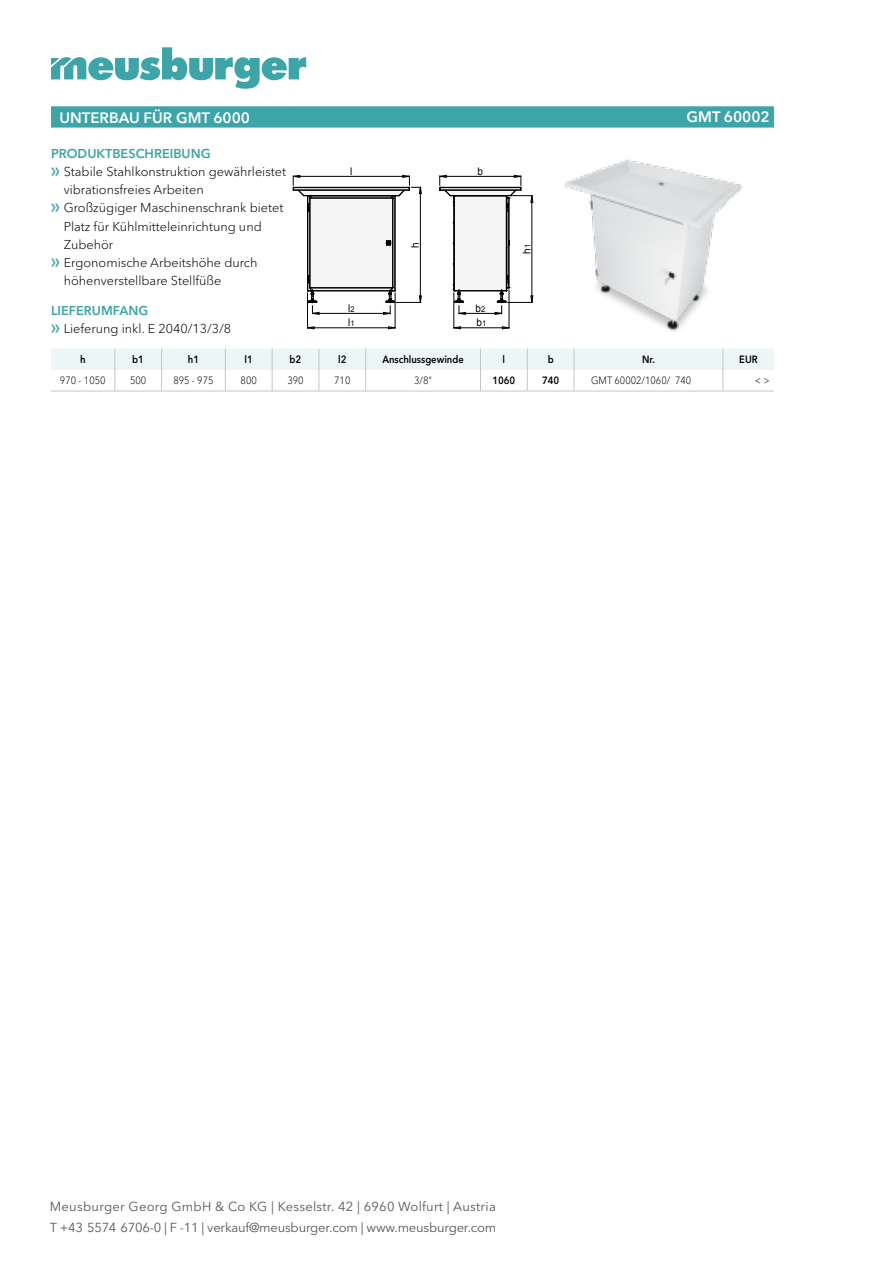
<style>
.page{position:relative;width:893px;height:1263px;background:#fff}
.page>*{position:absolute;margin:0;border:0;box-sizing:border-box;transform-origin:0 0}
.t1{font:600 15px "Avenir Next W1 G";color:#fff}
.t2{font:12.9px/20.7px "Avenir Next W1 G";letter-spacing:-.005em;color:#585857}
.t3{font:300 12.75px/18px "Avenir Next W1 G";color:#000}
.t4{font:600 12.75px "Avenir Next W1 G";color:#3da4a8}
.t5{font:300 10.5px "Avenir Next W1 G";color:#000;scale:.9 1}
.t6{font:600 10.5px "Avenir Next W1 G";color:#000;scale:.9 1}
.t7{font:10.5px/14.4px "Arial";color:#000;scale:.95 1}
.s1{font-family:"Meusburger Sonderzeichen";font-weight:400;color:#3da4a8}
.s2{font-weight:600;color:#3da4a8}
.s3{font-size:7.8px}
</style>
<div class="page">
<svg style="left:51px;top:47px;width:255px;height:42px"></svg>
<svg style="left:51px;top:106px;width:723px;height:22px;background:#43a7aa"></svg>
<div style="left:307px;top:196px;width:88px;height:95px;background:#f5f5f5"></div>
<hr style="left:311px;top:290px;width:81px;height:1px;background:#000">
<hr style="left:394px;top:196px;width:1px;height:95px;background:#000">
<svg style="left:386px;top:240px;width:5px;height:6px"></svg>
<hr style="left:307px;top:196px;width:1px;height:95px;background:#000">
<hr style="left:311px;top:291px;width:81px;height:1px;background:#000">
<hr style="left:395px;top:196px;width:1px;height:95px;background:#000">
<hr style="left:392px;top:198px;width:1px;height:90px;background:#000">
<hr style="left:310px;top:287px;width:83px;height:1px;background:#000">
<hr style="left:310px;top:198px;width:1px;height:90px;background:#000">
<hr style="left:393px;top:198px;width:1px;height:90px;background:#000">
<hr style="left:310px;top:288px;width:83px;height:1px;background:#000">
<hr style="left:309px;top:198px;width:1px;height:90px;background:#000">
<hr style="left:308px;top:211px;width:1px;height:65px;background:#000">
<hr style="left:307px;top:293px;width:1px;height:35px;background:#000">
<hr style="left:395px;top:293px;width:1px;height:35px;background:#000">
<hr style="left:509px;top:290px;width:1px;height:38px;background:#000">
<hr style="left:454px;top:293px;width:1px;height:35px;background:#000">
<hr style="left:312px;top:313px;width:78px;height:1px;background:#000">
<hr style="left:307px;top:328px;width:88px;height:1px;background:#000">
<hr style="left:420px;top:187px;width:1px;height:115px;background:#000">
<hr style="left:454px;top:328px;width:55px;height:1px;background:#000">
<svg style="left:307px;top:326px;width:7px;height:3px"></svg>
<svg style="left:307px;top:275px;width:12px;height:40px"></svg>
<svg style="left:383px;top:287px;width:39px;height:28px"></svg>
<svg style="left:502px;top:326px;width:7px;height:3px"></svg>
<svg style="left:453px;top:326px;width:8px;height:3px"></svg>
<svg style="left:439px;top:175px;width:94px;height:140px"></svg>
<svg style="left:293px;top:175px;width:129px;height:37px"></svg>
<svg style="left:388px;top:326px;width:7px;height:3px"></svg>
<img style="left:565px;top:159px;width:177px;height:172px">
<svg style="left:51px;top:349px;width:723px;height:42px"></svg>
<hr style="left:51px;top:391px;width:64px;height:1px;background:#c4c5c5">
<hr style="left:115px;top:391px;width:47px;height:1px;background:#c4c5c5">
<hr style="left:162px;top:391px;width:63px;height:1px;background:#c4c5c5">
<hr style="left:225px;top:391px;width:47px;height:1px;background:#c4c5c5">
<hr style="left:272px;top:391px;width:47px;height:1px;background:#c4c5c5">
<hr style="left:319px;top:391px;width:47px;height:1px;background:#c4c5c5">
<hr style="left:366px;top:391px;width:114px;height:1px;background:#c4c5c5">
<hr style="left:480px;top:391px;width:47px;height:1px;background:#c4c5c5">
<hr style="left:527px;top:391px;width:47px;height:1px;background:#c4c5c5">
<hr style="left:574px;top:391px;width:149px;height:1px;background:#c4c5c5">
<hr style="left:723px;top:391px;width:51px;height:1px;background:#c4c5c5">
<p class="t1" style="left:60px;top:108px;width:192px">UNTERBAU FÜR GMT 6000</p>
<p class="t1" style="left:687px;top:108px;width:85px">GMT 60002</p>
<p class="t4" style="left:51px;top:146px;width:161px">PRODUKTBESCHREIBUNG</p>
<p class="t3" style="left:51px;top:163px;width:237px"><span class="s1">f</span> Stabile Stahlkonstruktion gewährleistet</p>
<p class="t3" style="left:64px;top:181px;width:142px">vibrationsfreies Arbeiten</p>
<p class="t3" style="left:51px;top:199px;width:234px"><span class="s1">f</span> Großzügiger Maschinenschrank bietet</p>
<p class="t3" style="left:64px;top:217px;width:200px">Platz für Kühlmitteleinrichtung und</p>
<p class="t3" style="left:64px;top:235px;width:51px">Zubehör</p>
<p class="t3" style="left:51px;top:253px;width:208px"><span class="s1">f</span> Ergonomische Arbeitshöhe durch</p>
<p class="t3" style="left:64px;top:271px;width:159px">höhenverstellbare Stellfüße</p>
<p class="t3" style="left:51px;top:302px;width:182px"><span class="s2">LIEFERUMFANG<br></span><span class="s1">f</span> Lieferung inkl. E 2040/13/3/8</p>
<p class="t7" style="left:350px;top:164px;width:4px">l</p>
<p class="t7" style="left:478px;top:164px;width:7px">b</p>
<p class="t7" style="left:408px;top:248px;width:7px;rotate:-90deg">h</p>
<p class="t7" style="left:520px;top:254px;width:12px;rotate:-90deg">h<span class="s3">1</span></p>
<p class="t7" style="left:348px;top:301px;width:8px">l<span class="s3">2 </span>l<span class="s3">1</span></p>
<p class="t7" style="left:475px;top:301px;width:13px">b<span class="s3">2 </span>b<span class="s3">1</span></p>
<p class="t6" style="left:80px;top:353px;width:8px">h</p>
<p class="t6" style="left:132px;top:353px;width:15px">b1</p>
<p class="t6" style="left:188px;top:353px;width:14px">h1</p>
<p class="t6" style="left:245px;top:353px;width:11px">l1</p>
<p class="t6" style="left:290px;top:353px;width:15px">b2</p>
<p class="t6" style="left:338px;top:353px;width:11px">l2</p>
<p class="t6" style="left:382px;top:353px;width:92px">Anschlussgewinde</p>
<p class="t6" style="left:503px;top:353px;width:4px">l</p>
<p class="t6" style="left:548px;top:353px;width:8px">b</p>
<p class="t6" style="left:642px;top:353px;width:16px">Nr.</p>
<p class="t6" style="left:739px;top:353px;width:22px">EUR</p>
<p class="t5" style="left:60px;top:374px;width:52px">970 - 1050</p>
<p class="t5" style="left:130px;top:374px;width:20px">500</p>
<p class="t5" style="left:173px;top:374px;width:46px">895 - 975</p>
<p class="t5" style="left:241px;top:374px;width:20px">800</p>
<p class="t5" style="left:287px;top:374px;width:20px">390</p>
<p class="t5" style="left:334px;top:374px;width:20px">710</p>
<p class="t5" style="left:414px;top:374px;width:21px">3/8“</p>
<p class="t6" style="left:492px;top:374px;width:27px">1060</p>
<p class="t6" style="left:542px;top:374px;width:21px">740</p>
<p class="t5" style="left:591px;top:374px;width:113px">GMT 60002/1060/ 740</p>
<p class="t5" style="left:755px;top:374px;width:18px">&lt; &gt;</p>
<p class="t2" style="left:50px;top:1196px;width:448px">Meusburger Georg GmbH &amp; Co KG | Kesselstr. 42 | 6960 Wolfurt | Austria<br>T +43 5574 6706-0 | F -11 | verkauf@meusburger.com | www.meusburger.com</p>
</div>
